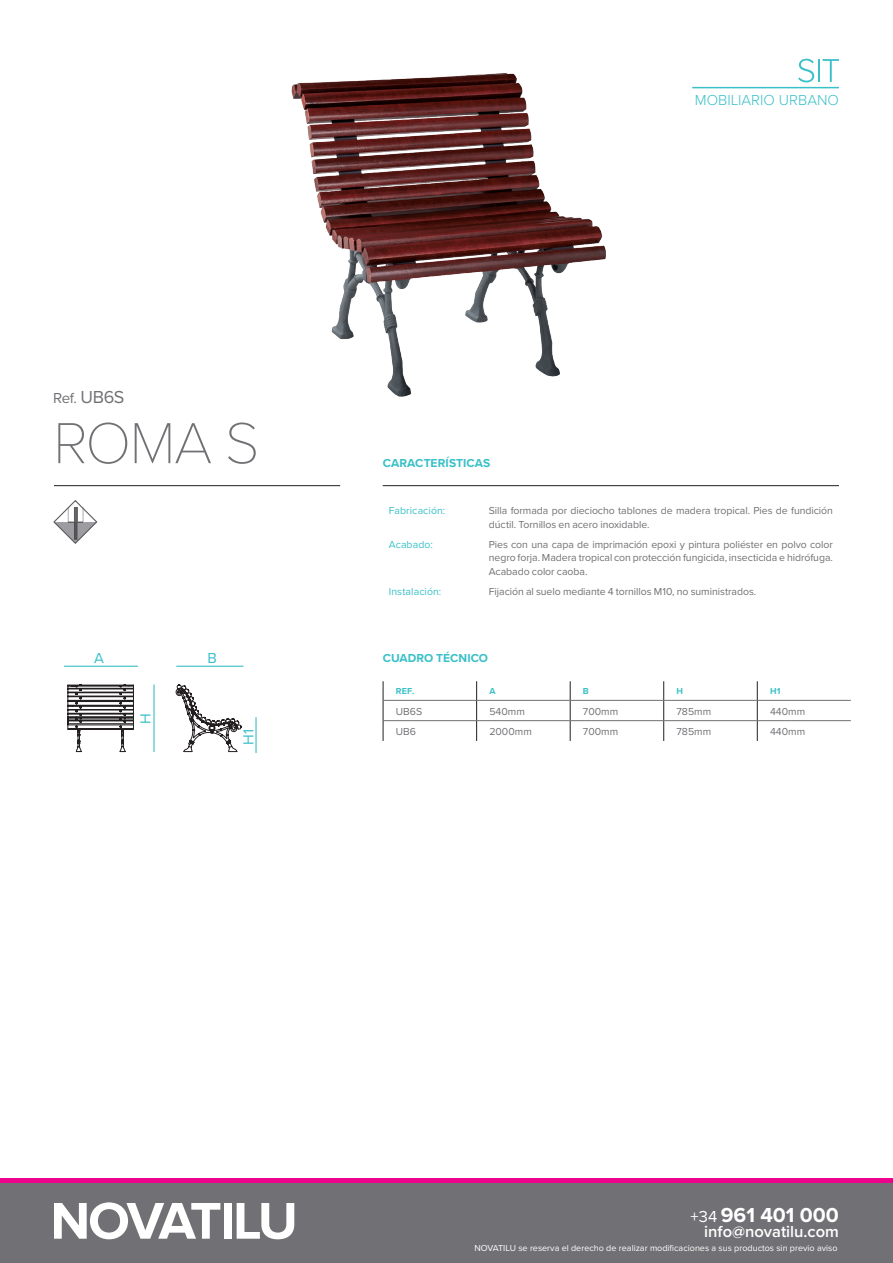
<style>
.page{position:relative;width:893px;height:1263px;background:#fff}
.page>*{position:absolute;margin:0;border:0;box-sizing:border-box;transform-origin:0 0}
.t1{font:100 60px "Proxima Nova T";color:#717074}
.t2{font:700 21px "Proxima Nova";color:#fff}
.t3{font:600 16.5px "Proxima Nova";color:#fff}
.t4{font:300 15px "Proxima Nova";color:#3bc0c8}
.REF{font:15px "Proxima Nova";color:#717074}
.t5{font:15px "Proxima Nova";color:#3bc0c8}
.t6{font:700 12px "Proxima Nova";letter-spacing:.005em;color:#3ac0c8}
.ES_CARACTERISTICAS{font:10.5px/13.5px "Proxima Nova";letter-spacing:-.005em;color:#717074}
.TABLA_MEDIDAS_INTERI{font:10.5px "Proxima Nova";color:#717074}
.ES_CARACTERISTICAS_T{font:10.5px "Proxima Nova";letter-spacing:.01em;color:#3bc0c8}
.t7{font:9px "Proxima Nova";color:#fff}
.TABLA_MEDIDAS_CABECE{font:700 9px "Proxima Nova";color:#3bc0c8}
.s1{font-size:18px}
.s2{font-weight:400;font-size:16.5px}
</style>
<div class="page">
<div style="left:0;top:1183px;width:893px;height:80px;background:#717074"></div>
<hr style="left:383px;top:485px;width:456px;height:1px;background:#231f20">
<hr style="left:54px;top:485px;width:286px;height:1px;background:#231f20">
<svg style="left:54px;top:1202px;width:166px;height:37px"></svg>
<div style="left:224px;top:1203px;width:8px;height:36px;background:#fff"></div>
<svg style="left:237px;top:1203px;width:57px;height:36px"></svg>
<div style="left:0;top:1178px;width:893px;height:5px;background:#ed028c"></div>
<svg style="left:798px;top:59px;width:16px;height:23px"></svg>
<hr style="left:818px;top:59px;width:2px;height:23px;background:#3bc0c8">
<svg style="left:823px;top:59px;width:16px;height:23px"></svg>
<hr style="left:692px;top:87px;width:147px;height:1px;background:#3ac0c8">
<svg style="left:53px;top:500px;width:45px;height:44px"></svg>
<svg style="left:476px;top:681px;width:1px;height:60px"></svg>
<svg style="left:570px;top:681px;width:1px;height:60px"></svg>
<svg style="left:663px;top:681px;width:1px;height:60px"></svg>
<svg style="left:757px;top:681px;width:1px;height:60px"></svg>
<hr style="left:383px;top:700px;width:93px;height:1px;background:#717074">
<hr style="left:477px;top:700px;width:93px;height:1px;background:#717074">
<hr style="left:571px;top:700px;width:92px;height:1px;background:#717074">
<hr style="left:664px;top:700px;width:93px;height:1px;background:#717074">
<hr style="left:758px;top:700px;width:93px;height:1px;background:#717074">
<hr style="left:383px;top:720px;width:93px;height:1px;background:#717074">
<hr style="left:477px;top:720px;width:93px;height:1px;background:#717074">
<hr style="left:571px;top:720px;width:92px;height:1px;background:#717074">
<hr style="left:664px;top:720px;width:93px;height:1px;background:#717074">
<hr style="left:758px;top:720px;width:93px;height:1px;background:#717074">
<svg style="left:383px;top:681px;width:1px;height:60px"></svg>
<hr style="left:64px;top:666px;width:74px;height:1px;background:#3bc0c8">
<hr style="left:177px;top:666px;width:66px;height:1px;background:#3bc0c8">
<hr style="left:255px;top:717px;width:2px;height:36px;background:#3bc0c8">
<svg style="left:68px;top:684px;width:174px;height:68px"></svg>
<img style="left:291px;top:73px;width:315px;height:324px">
<p class="REF" style="left:53px;top:387px;width:73px">Ref. <span class="s1">UB6S</span></p>
<p class="t1" style="left:53px;top:407px;width:208px">ROMA S</p>
<p class="t5" style="left:94px;top:647px;width:11px">A</p>
<p class="t5" style="left:134px;top:724px;width:12px;rotate:-90deg">H</p>
<p class="t5" style="left:208px;top:647px;width:11px">B</p>
<p class="t5" style="left:237px;top:744px;width:17px;rotate:-90deg">H1</p>
<p class="t6" style="left:383px;top:454px;width:109px">CARACTERÍSTICAS</p>
<p class="t4" style="left:695px;top:91px;width:146px">MOBILIARIO URBANO</p>
<p class="ES_CARACTERISTICAS_T" style="left:389px;top:503px;width:58px">Fabricación:</p>
<p class="ES_CARACTERISTICAS" style="left:489px;top:503px;width:346px">Silla formada por dieciocho tablones de madera tropical. Pies de fundición dúctil. Tornillos en acero inoxidable.</p>
<p class="ES_CARACTERISTICAS_T" style="left:389px;top:537px;width:46px">Acabado:</p>
<p class="ES_CARACTERISTICAS" style="left:489px;top:537px;width:346px;text-align:justify">Pies con una capa de imprimación epoxi y pintura poliéster en polvo color negro forja. Madera tropical con protección fungicida, insecticida e hidrófuga.<br>Acabado color caoba.</p>
<p class="ES_CARACTERISTICAS_T" style="left:389px;top:584px;width:54px">Instalación:</p>
<p class="ES_CARACTERISTICAS" style="left:489px;top:584px;width:269px">Fijación al suelo mediante 4 tornillos M10, no suministrados.</p>
<p class="t6" style="left:383px;top:649px;width:107px">CUADRO TÉCNICO</p>
<p class="TABLA_MEDIDAS_CABECE" style="left:396px;top:685px;width:20px">REF.</p>
<p class="TABLA_MEDIDAS_CABECE" style="left:489px;top:685px;width:8px">A</p>
<p class="TABLA_MEDIDAS_CABECE" style="left:583px;top:685px;width:7px">B</p>
<p class="TABLA_MEDIDAS_CABECE" style="left:676px;top:685px;width:8px">H</p>
<p class="TABLA_MEDIDAS_CABECE" style="left:770px;top:685px;width:12px">H1</p>
<p class="TABLA_MEDIDAS_INTERI" style="left:396px;top:703px;width:28px">UB6S</p>
<p class="TABLA_MEDIDAS_INTERI" style="left:489px;top:703px;width:37px">540mm</p>
<p class="TABLA_MEDIDAS_INTERI" style="left:583px;top:703px;width:37px">700mm</p>
<p class="TABLA_MEDIDAS_INTERI" style="left:676px;top:703px;width:36px">785mm</p>
<p class="TABLA_MEDIDAS_INTERI" style="left:770px;top:703px;width:37px">440mm</p>
<p class="TABLA_MEDIDAS_INTERI" style="left:396px;top:724px;width:22px">UB6</p>
<p class="TABLA_MEDIDAS_INTERI" style="left:489px;top:724px;width:44px">2000mm</p>
<p class="TABLA_MEDIDAS_INTERI" style="left:583px;top:724px;width:37px">700mm</p>
<p class="TABLA_MEDIDAS_INTERI" style="left:676px;top:724px;width:36px">785mm</p>
<p class="TABLA_MEDIDAS_INTERI" style="left:770px;top:724px;width:37px">440mm</p>
<h2 class="t2" style="left:691px;top:1199px;width:150px"><span class="s2">+34</span> 961 401 000</h2>
<h3 class="t3" style="left:704px;top:1221px;width:136px">info@novatilu.com</h3>
<p class="t7" style="left:474px;top:1241px;width:365px">NOVATILU se reserva el derecho de realizar modificaciones a sus productos sin previo aviso</p>
</div>
